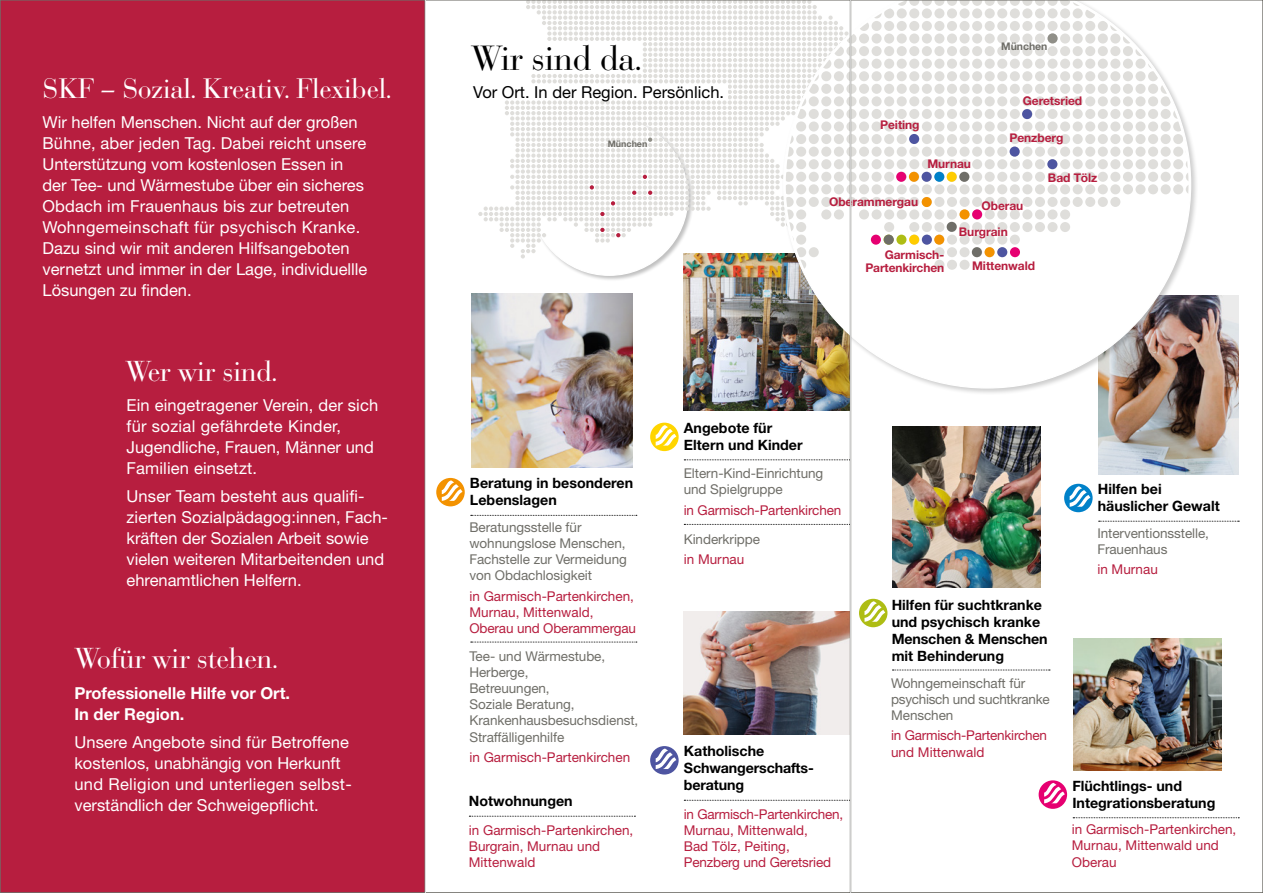
<style>
.page{position:relative;width:1263px;height:893px;background:#fff}
.page>*{position:absolute;margin:0;border:0;box-sizing:border-box;transform-origin:0 0}
.t1{font:34.5px "Bodoni Bauer BQ";letter-spacing:-.01em;color:#000}
.t2{font:28.5px "Bodoni Bauer BQ";letter-spacing:-.01em;color:#fff}
.t3{font:27.75px "Bodoni Bauer BQ";letter-spacing:-.01em;color:#fff}
.t4{font:16.5px/21px "Helvetica Neue";color:#fff}
.t5{font:700 16.5px/21px "Helvetica Neue";color:#fff}
.t6{font:16.5px "Helvetica Neue";color:#000}
.t7{font:700 14.25px/17.1px "Helvetica Neue";color:#000}
.t8{font:13.5px/16.2px "Helvetica Neue";color:#b71e3f}
.t9{font:13.5px/16.2px "Helvetica Neue";letter-spacing:-.005em;color:#6f6e68}
.t10{font:700 12px/13.5px "Helvetica Neue";letter-spacing:-.005em;color:#b71e3f;text-align:right}
.t11{font:700 10.5px "Helvetica Neue";letter-spacing:-.005em;color:#6f6e68}
.t12{font:700 9px "Helvetica Neue";letter-spacing:-.005em;color:#6f6e68}
</style>
<div class="page">
<img style="left:683px;top:259px;width:165px;height:151px">
<svg style="left:650px;top:423px;width:29px;height:28px"></svg>
<svg style="left:684px;top:459px;width:164px;height:1px"></svg>
<svg style="left:684px;top:524px;width:164px;height:1px"></svg>
<div style="left:0;top:0;width:425px;height:893px;background:#b71e3f"></div>
<img style="left:1098px;top:296px;width:140px;height:179px">
<div style="left:529px;top:116px;width:165px;height:166px;background:#000;opacity:.25"></div>
<div style="left:531px;top:118px;width:157px;height:157px;background:#fff;border-radius:50%"></div>
<svg style="left:478px;top:2px;width:303px;height:257px"></svg>
<svg style="left:648px;top:138px;width:4px;height:4px"></svg>
<svg style="left:648px;top:191px;width:4px;height:4px"></svg>
<svg style="left:643px;top:175px;width:4px;height:4px"></svg>
<svg style="left:632px;top:191px;width:4px;height:4px"></svg>
<svg style="left:600px;top:228px;width:4px;height:4px"></svg>
<svg style="left:600px;top:212px;width:4px;height:4px"></svg>
<svg style="left:590px;top:185px;width:4px;height:5px"></svg>
<svg style="left:611px;top:201px;width:4px;height:4px"></svg>
<svg style="left:616px;top:233px;width:4px;height:4px"></svg>
<div style="left:781px;top:0;width:418px;height:396px;background:#000;opacity:.2"></div>
<img style="left:783px;top:2px;width:408px;height:387px">
<svg style="left:786px;top:2px;width:402px;height:305px"></svg>
<div style="left:1047px;top:33px;width:10px;height:10px;background:#908f88;border-radius:50%"></div>
<div style="left:1047px;top:159px;width:10px;height:10px;background:#4e55a1;border-radius:50%"></div>
<div style="left:1009px;top:147px;width:11px;height:10px;background:#4e55a1;border-radius:50%"></div>
<div style="left:934px;top:235px;width:10px;height:10px;background:#f39200;border-radius:50%"></div>
<div style="left:947px;top:172px;width:10px;height:10px;background:#fc0;border-radius:50%"></div>
<div style="left:922px;top:235px;width:10px;height:10px;background:#4e55a1;border-radius:50%"></div>
<div style="left:934px;top:172px;width:10px;height:10px;background:#0081c9;border-radius:50%"></div>
<div style="left:909px;top:235px;width:10px;height:10px;background:#fc0;border-radius:50%"></div>
<div style="left:921px;top:172px;width:11px;height:10px;background:#4e55a1;border-radius:50%"></div>
<div style="left:896px;top:235px;width:10px;height:10px;background:#aebd14;border-radius:50%"></div>
<div style="left:909px;top:172px;width:10px;height:10px;background:#f39200;border-radius:50%"></div>
<div style="left:884px;top:235px;width:10px;height:10px;background:#6f6e68;border-radius:50%"></div>
<div style="left:871px;top:235px;width:10px;height:10px;background:#e60071;border-radius:50%"></div>
<div style="left:896px;top:172px;width:10px;height:10px;background:#e60071;border-radius:50%"></div>
<div style="left:947px;top:222px;width:10px;height:10px;background:#6f6e68;border-radius:50%"></div>
<div style="left:922px;top:197px;width:10px;height:10px;background:#f39200;border-radius:50%"></div>
<div style="left:909px;top:134px;width:10px;height:10px;background:#4e55a1;border-radius:50%"></div>
<div style="left:1022px;top:109px;width:10px;height:10px;background:#4e55a1;border-radius:50%"></div>
<div style="left:959px;top:172px;width:10px;height:10px;background:#6f6e68;border-radius:50%"></div>
<div style="left:972px;top:247px;width:10px;height:10px;background:#6f6e68;border-radius:50%"></div>
<div style="left:984px;top:247px;width:10px;height:10px;background:#f39200;border-radius:50%"></div>
<div style="left:997px;top:247px;width:10px;height:10px;background:#4e55a1;border-radius:50%"></div>
<div style="left:1010px;top:247px;width:10px;height:10px;background:#e60071;border-radius:50%"></div>
<div style="left:959px;top:209px;width:10px;height:10px;background:#f39200;border-radius:50%"></div>
<div style="left:972px;top:209px;width:10px;height:10px;background:#e60071;border-radius:50%"></div>
<svg style="left:1038px;top:780px;width:29px;height:29px"></svg>
<svg style="left:1064px;top:484px;width:28px;height:28px"></svg>
<svg style="left:1073px;top:817px;width:166px;height:1px"></svg>
<svg style="left:859px;top:599px;width:28px;height:28px"></svg>
<svg style="left:892px;top:670px;width:158px;height:1px"></svg>
<svg style="left:469px;top:816px;width:166px;height:1px"></svg>
<img style="left:471px;top:293px;width:162px;height:175px">
<svg style="left:436px;top:478px;width:29px;height:28px"></svg>
<svg style="left:471px;top:515px;width:166px;height:1px"></svg>
<svg style="left:471px;top:642px;width:166px;height:1px"></svg>
<img style="left:1073px;top:638px;width:148px;height:132px">
<img style="left:684px;top:611px;width:164px;height:124px">
<svg style="left:650px;top:746px;width:29px;height:28px"></svg>
<svg style="left:684px;top:800px;width:164px;height:1px"></svg>
<svg style="left:1099px;top:521px;width:140px;height:1px"></svg>
<div style="left:438px;top:42px;width:204px;height:31px;background:#fff"></div>
<div style="left:438px;top:84px;width:289px;height:16px;background:#fff"></div>
<img style="left:892px;top:426px;width:149px;height:162px">
<hr style="left:425px;top:0;width:1px;height:893px;background:#e3e3e3">
<hr style="left:850px;top:0;width:1px;height:893px;background:#e3e3e3">
<h3 class="t3" style="left:43px;top:72px;width:350px">SKF – Sozial. Kreativ. Flexibel.</h3>
<p class="t4" style="left:43px;top:111px;width:326px">Wir helfen Menschen. Nicht auf der großen Bühne, aber jeden Tag. Dabei reicht unsere Unterstützung vom kostenlosen Essen in der Tee- und Wärmestube über ein sicheres Obdach im Frauenhaus bis zur betreuten Wohngemeinschaft für psychisch Kranke.<br>Dazu sind wir mit anderen Hilfsangeboten vernetzt und immer in der Lage, individuellle Lösungen zu finden.</p>
<h2 class="t2" style="left:125px;top:354px;width:153px">Wer wir sind.</h2>
<p class="t4" style="left:126px;top:394px;width:253px">Ein eingetragener Verein, der sich für sozial gefährdete Kinder,<br>Jugendliche, Frauen, Männer und<br>Familien einsetzt.</p>
<p class="t4" style="left:126px;top:485px;width:263px">Unser Team besteht aus qualifi&shy;zierten Sozialpädagog:innen, Fach&shy;kräften der Sozialen Arbeit sowie vielen weiteren Mitarbeitenden und ehrenamtlichen Helfern.</p>
<h2 class="t2" style="left:74px;top:641px;width:205px">Wofür wir stehen.</h2>
<p class="t5" style="left:74px;top:682px;width:217px">Professionelle Hilfe vor Ort.<br>In der Region.</p>
<p class="t4" style="left:74px;top:731px;width:277px">Unsere Angebote sind für Betroffene kostenlos, unabhängig von Herkunft und Religion und unterliegen selbst&shy;verständlich der Schweigepflicht.</p>
<h1 class="t1" style="left:471px;top:38px;width:172px">Wir sind da.</h1>
<p class="t6" style="left:473px;top:82px;width:252px">Vor Ort. In der Region. Persönlich.</p>
<p class="t12" style="left:608px;top:139px;width:41px">München</p>
<p class="t11" style="left:1001px;top:40px;width:48px">München</p>
<p class="t10" style="left:880px;top:118px;width:41px">Peiting</p>
<p class="t10" style="left:829px;top:195px;width:91px">Oberammergau</p>
<p class="t10" style="left:1023px;top:94px;width:61px">Geretsried</p>
<p class="t10" style="left:927px;top:156px;width:45px">Murnau</p>
<p class="t10" style="left:1009px;top:131px;width:56px">Penzberg</p>
<p class="t10" style="left:981px;top:199px;width:43px">Oberau</p>
<p class="t10" style="left:1048px;top:171px;width:51px">Bad Tölz</p>
<p class="t10" style="left:959px;top:225px;width:50px">Burgrain</p>
<p class="t10" style="left:865px;top:248px;width:80px">Garmisch-<br>Partenkirchen</p>
<p class="t10" style="left:972px;top:259px;width:64px">Mittenwald</p>
<p class="t7" style="left:470px;top:474px;width:165px">Beratung in besonderen<br>Lebenslagen</p>
<p class="t9" style="left:469px;top:519px;width:159px">Beratungsstelle für wohnungslose Menschen,<br>Fachstelle zur Vermeidung von Obdachlosigkeit</p>
<p class="t8" style="left:469px;top:588px;width:168px">in Garmisch-Partenkirchen,<br>Murnau, Mittenwald,<br>Oberau und Oberammergau</p>
<p class="t7" style="left:684px;top:419px;width:120px">Angebote für<br>Eltern und Kinder</p>
<p class="t9" style="left:684px;top:465px;width:141px">Eltern-Kind-Einrichtung und Spielgruppe</p>
<p class="t8" style="left:684px;top:502px;width:159px">in Garmisch-Partenkirchen</p>
<p class="t9" style="left:684px;top:530px;width:78px">Kinderkrippe</p>
<p class="t8" style="left:684px;top:551px;width:62px">in Murnau</p>
<p class="t9" style="left:469px;top:647px;width:170px">Tee- und Wärmestube,<br>Herberge,<br>Betreuungen,<br>Soziale Beratung,<br>Krankenhausbesuchsdienst,<br>Straffälligenhilfe</p>
<p class="t8" style="left:469px;top:749px;width:162px">in Garmisch-Partenkirchen</p>
<p class="t7" style="left:684px;top:742px;width:131px">Katholische<br>Schwangerschafts&shy;beratung</p>
<p class="t8" style="left:684px;top:805px;width:161px">in Garmisch-Partenkirchen,<br>Murnau, Mittenwald,<br>Bad Tölz, Peiting,<br>Penzberg und Geretsried</p>
<p class="t7" style="left:469px;top:792px;width:105px">Notwohnungen</p>
<p class="t8" style="left:469px;top:821px;width:166px">in Garmisch-Partenkirchen,<br>Burgrain, Murnau und<br>Mittenwald</p>
<p class="t7" style="left:892px;top:596px;width:158px">Hilfen für suchtkranke und psychisch kranke<br>Menschen &amp; Menschen mit Behinderung</p>
<p class="t9" style="left:891px;top:674px;width:160px">Wohngemeinschaft für psychisch und suchtkranke<br>Menschen</p>
<p class="t8" style="left:891px;top:727px;width:157px">in Garmisch-Partenkirchen und Mittenwald</p>
<p class="t7" style="left:1098px;top:480px;width:123px">Hilfen bei häuslicher Gewalt</p>
<p class="t9" style="left:1097px;top:524px;width:113px">Interventionsstelle,<br>Frauenhaus</p>
<p class="t8" style="left:1097px;top:561px;width:62px">in Murnau</p>
<p class="t7" style="left:1072px;top:777px;width:145px">Flüchtlings- und<br>Integrationsberatung</p>
<p class="t8" style="left:1072px;top:821px;width:166px">in Garmisch-Partenkirchen,<br>Murnau, Mittenwald und<br>Oberau</p>
</div>
